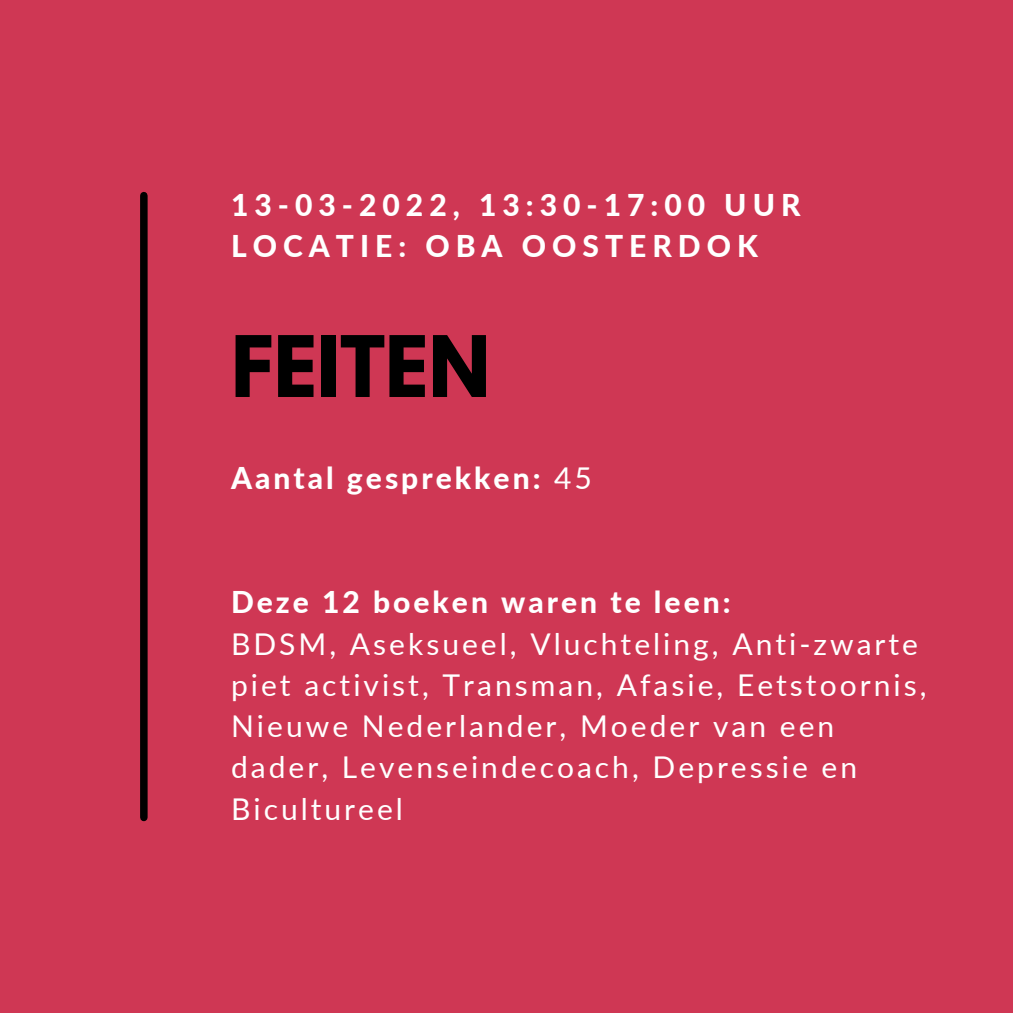
<style>
.page{position:relative;width:1013px;height:1013px;background:#fff}
.page>*{position:absolute;margin:0;border:0;box-sizing:border-box;transform-origin:0 0}
.t1{font:700 75px "League Spartan";color:#000}
.t2{font:30px/41.2px "Lato";letter-spacing:.1em;color:#fff}
.t3{font:800 30px "Lato";letter-spacing:.2em;color:#fff}
.t4{font:800 30px "Lato";letter-spacing:.1em;color:#fff}
.s1{font-weight:400}
</style>
<div class="page">
<div style="left:0;top:0;width:1012px;height:1012px;background:#cf3754"></div>
<div style="left:140px;top:196px;width:8px;height:621px;background:#000"></div>
<p class="t3" style="left:231px;top:186px;width:571px">13-03-2022, 13:30-17:00 UUR</p>
<p class="t3" style="left:231px;top:227px;width:528px">LOCATIE: OBA OOSTERDOK</p>
<p class="t1" style="left:231px;top:329px;width:261px">FEITEN</p>
<p class="t4" style="left:231px;top:460px;width:362px">Aantal gesprekken: <span class="s1">45</span></p>
<p class="t4" style="left:231px;top:583px;width:501px">Deze 12 boeken waren te leen:</p>
<p class="t2" style="left:231px;top:622px;width:697px">BDSM, Aseksueel, Vluchteling, Anti-zwarte piet activist, Transman, Afasie, Eetstoornis,</p>
<p class="t2" style="left:231px;top:704px;width:627px">Nieuwe Nederlander, Moeder van een dader, Levenseindecoach, Depressie en<br>Bicultureel</p>
</div>
